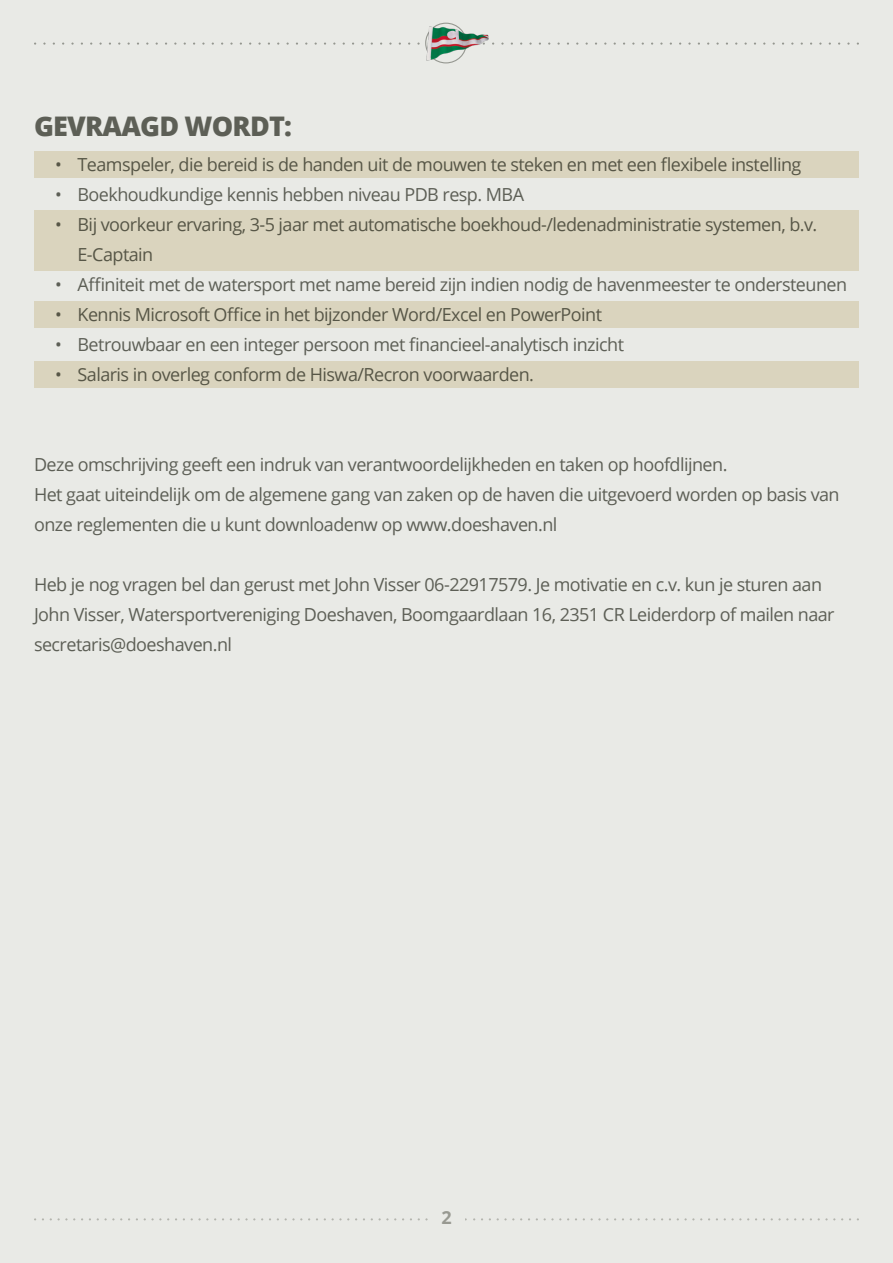
<style>
.page{position:relative;width:893px;height:1263px;background:#e9eae6}
.page>*{position:absolute;margin:0;border:0;box-sizing:border-box;transform-origin:0 0}
.t1{font:800 27px "Open Sans";letter-spacing:-.03em;color:#5d5f56}
.t2{font:18px/30px "Open Sans";letter-spacing:-.03em;color:#5d5f56}
.t3{font:700 18px "Open Sans";color:#5d5f56}
</style>
<div class="page">
<img style="left:425px;top:22px;width:79px;height:42px">
<div style="left:34px;top:151px;width:825px;height:27px;background:#dad4be"></div>
<div style="left:34px;top:301px;width:825px;height:26px;background:#dad4be"></div>
<div style="left:34px;top:210px;width:825px;height:60px;background:#dad4be"></div>
<div style="left:34px;top:361px;width:825px;height:26px;background:#dad4be"></div>
<p class="t1" style="left:34px;top:106px;width:259px">GEVRAAGD WORDT:</p>
<p class="t2" style="left:55px;top:149px;width:748px">• Teamspeler, die bereid is de handen uit de mouwen te steken en met een flexibele instelling</p>
<p class="t2" style="left:55px;top:179px;width:471px">• Boekhoudkundige kennis hebben niveau PDB resp. MBA</p>
<p class="t2" style="left:55px;top:209px;width:764px">• Bij voorkeur ervaring, 3-5 jaar met automatische boekhoud-/ledenadministratie systemen, b.v.</p>
<p class="t2" style="left:78px;top:239px;width:77px">E-Captain</p>
<p class="t2" style="left:55px;top:269px;width:794px">• Affiniteit met de watersport met name bereid zijn indien nodig de havenmeester te ondersteunen</p>
<p class="t2" style="left:55px;top:299px;width:549px">• Kennis Microsoft Office in het bijzonder Word/Excel en PowerPoint</p>
<p class="t2" style="left:55px;top:329px;width:571px">• Betrouwbaar en een integer persoon met financieel-analytisch inzicht</p>
<p class="t2" style="left:55px;top:359px;width:481px">• Salaris in overleg conform de Hiswa/Recron voorwaarden.</p>
<p class="t2" style="left:34px;top:449px;width:695px">Deze omschrijving geeft een indruk van verantwoordelijkheden en taken op hoofdlijnen.</p>
<p class="t2" style="left:34px;top:479px;width:807px">Het gaat uiteindelijk om de algemene gang van zaken op de haven die uitgevoerd worden op basis van onze reglementen die u kunt downloadenw op www.doeshaven.nl</p>
<p class="t2" style="left:34px;top:569px;width:802px">Heb je nog vragen bel dan gerust met John Visser 06-22917579. Je motivatie en c.v. kun je sturen aan<br>John Visser, Watersportvereniging Doeshaven, Boomgaardlaan 16, 2351 CR Leiderdorp of mailen naar secretaris@doeshaven.nl</p>
<p class="t3" style="left:441px;top:1205px;width:12px">2</p>
</div>
